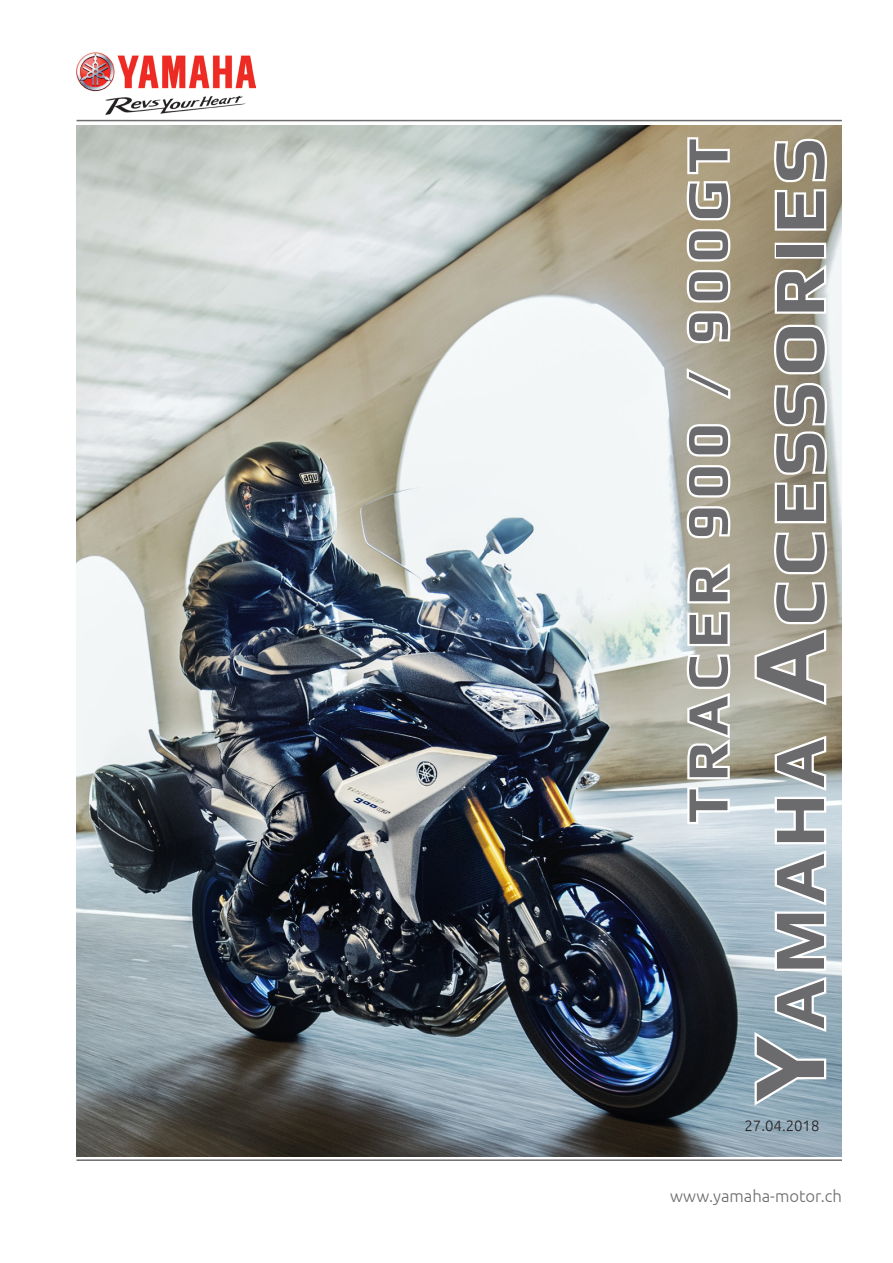
<style>
.page{position:relative;width:893px;height:1263px;background:#fff}
.page>*{position:absolute;margin:0;border:0;box-sizing:border-box;transform-origin:0 0}
.t1{font:700 72.45px "Play";letter-spacing:.085em;color:#6b6b6e}
.t2{font:700 58.5px "Play";letter-spacing:.12em;color:#6b6b6e}
.t3{font:300 16.5px "Ubuntu";color:#6b6b6e}
.t4{font:300 15px "Ubuntu";color:#231f20}
.s1{font-size:103.5px}
</style>
<div class="page">
<hr style="left:77px;top:1159px;width:765px;height:2px;background:#6b6b6e">
<hr style="left:77px;top:120px;width:765px;height:1px;background:#6b6b6e">
<img style="left:77px;top:125px;width:765px;height:1031px">
<img style="left:77px;top:53px;width:178px;height:62px">
<svg style="left:751px;top:732px;width:77px;height:378px"></svg>
<svg style="left:751px;top:260px;width:79px;height:448px"></svg>
<div style="left:775px;top:243px;width:51px;height:16px;border:4px solid #fff"></div>
<svg style="left:772px;top:135px;width:57px;height:98px"></svg>
<svg style="left:684px;top:559px;width:49px;height:267px"></svg>
<svg style="left:684px;top:421px;width:49px;height:121px"></svg>
<svg style="left:683px;top:365px;width:50px;height:38px"></svg>
<svg style="left:684px;top:135px;width:49px;height:212px"></svg>
<h2 class="t2" style="left:673px;top:823px;width:686px;rotate:-90deg">TRACER 900 / 900GT</h2>
<h1 class="t1" style="left:756px;top:1102px;width:966px;rotate:-90deg"><span class="s1">Y</span>amaha <span class="s1">A</span>ccessories</h1>
<p class="t4" style="left:744px;top:1117px;width:77px">27.04.2018</p>
<p class="t3" style="left:670px;top:1186px;width:173px">www.yamaha-motor.ch</p>
</div>
